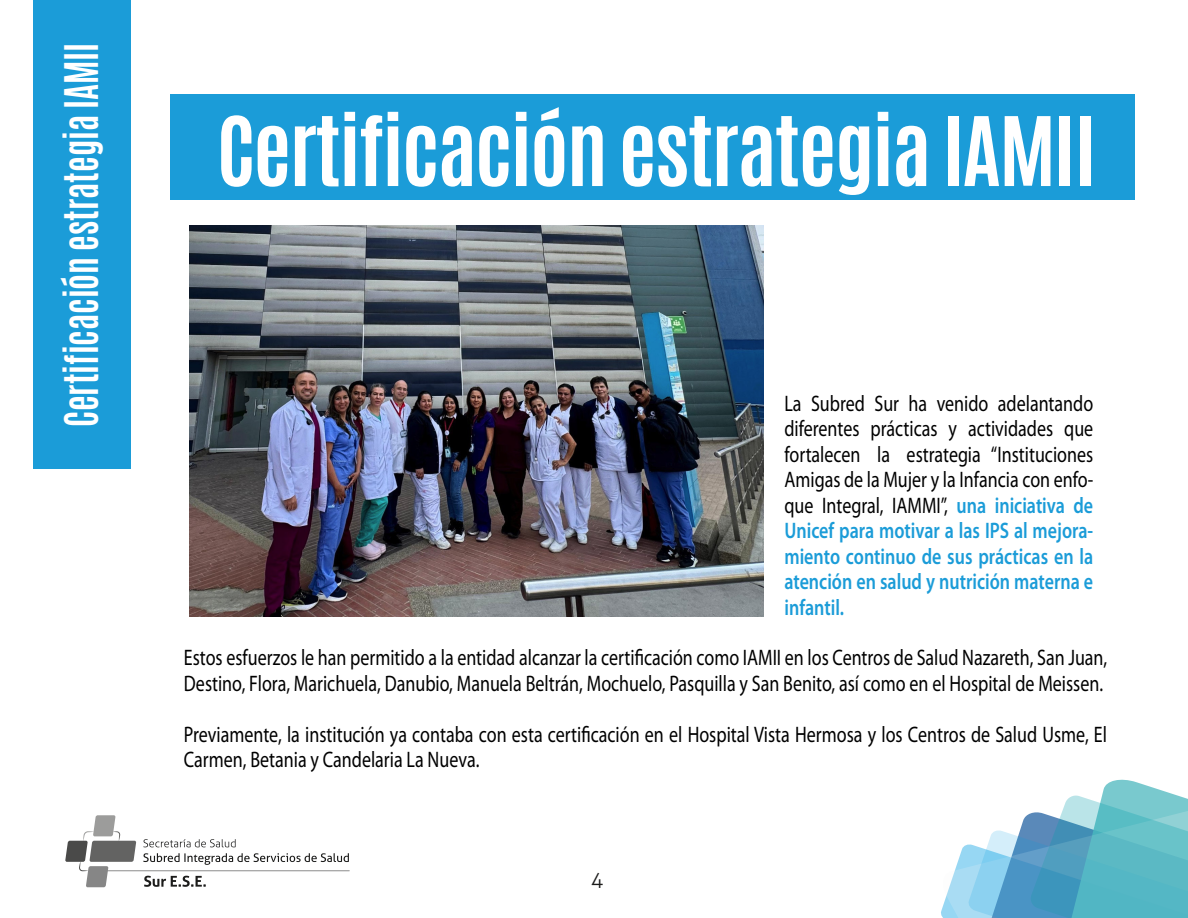
<style>
.page{position:relative;width:1188px;height:918px;background:#fff}
.page>*{position:absolute;margin:0;border:0;box-sizing:border-box;transform-origin:0 0}
.t1{font:700 81.3px "Antonio";letter-spacing:-.02em;color:#fff}
.t2{font:700 38.7px "Antonio";color:#fff;scale:.87 1}
.t3{font:22.5px/25.5px "Myriad Pro";color:#000;scale:.8 1}
.t4{font:300 21px "Aller";color:#1c1c1b}
.s1{font-weight:600;color:#1b9cd8}
</style>
<div class="page">
<div style="left:33px;top:0;width:98px;height:469px;background:#1b9cd8"></div>
<svg style="left:143px;top:853px;width:206px;height:12px"></svg>
<svg style="left:143px;top:839px;width:93px;height:8px"></svg>
<svg style="left:144px;top:876px;width:62px;height:11px"></svg>
<hr style="left:107px;top:870px;width:243px;height:1px;background:#868686">
<svg style="left:65px;top:815px;width:71px;height:72px"></svg>
<svg style="left:941px;top:780px;width:247px;height:138px"></svg>
<img style="left:190px;top:226px;width:574px;height:390px">
<div style="left:170px;top:94px;width:965px;height:106px;background:#1b9cd8"></div>
<h2 class="t2" style="left:52px;top:427px;width:444px;rotate:-90deg">Certificación estrategia IAMII</h2>
<h1 class="t1" style="left:217px;top:90px;width:881px">Certificación estrategia IAMII</h1>
<p class="t3" style="left:784px;top:391px;width:388px;text-align:justify">La Subred Sur ha venido adelantando diferentes prácticas y actividades que fortalecen la estrategia “Instituciones Amigas de la Mujer y la Infancia con enfo&shy;que Integral, IAMMI”, <span class="s1">una iniciativa de Unicef para motivar a las IPS al mejora&shy;miento continuo de sus prácticas en la atención en salud y nutrición materna e infantil.</span></p>
<p class="t3" style="left:184px;top:645px;width:1156px">Estos esfuerzos le han permitido a la entidad alcanzar la certificación como IAMII en los Centros de Salud Nazareth, San Juan,<br>Destino, Flora, Marichuela, Danubio, Manuela Beltrán, Mochuelo, Pasquilla y San Benito, así como en el Hospital de Meissen.</p>
<p class="t3" style="left:184px;top:722px;width:1155px">Previamente, la institución ya contaba con esta certificación en el Hospital Vista Hermosa y los Centros de Salud Usme, El<br>Carmen, Betania y Candelaria La Nueva.</p>
<p class="t4" style="left:591px;top:868px;width:14px">4</p>
</div>
